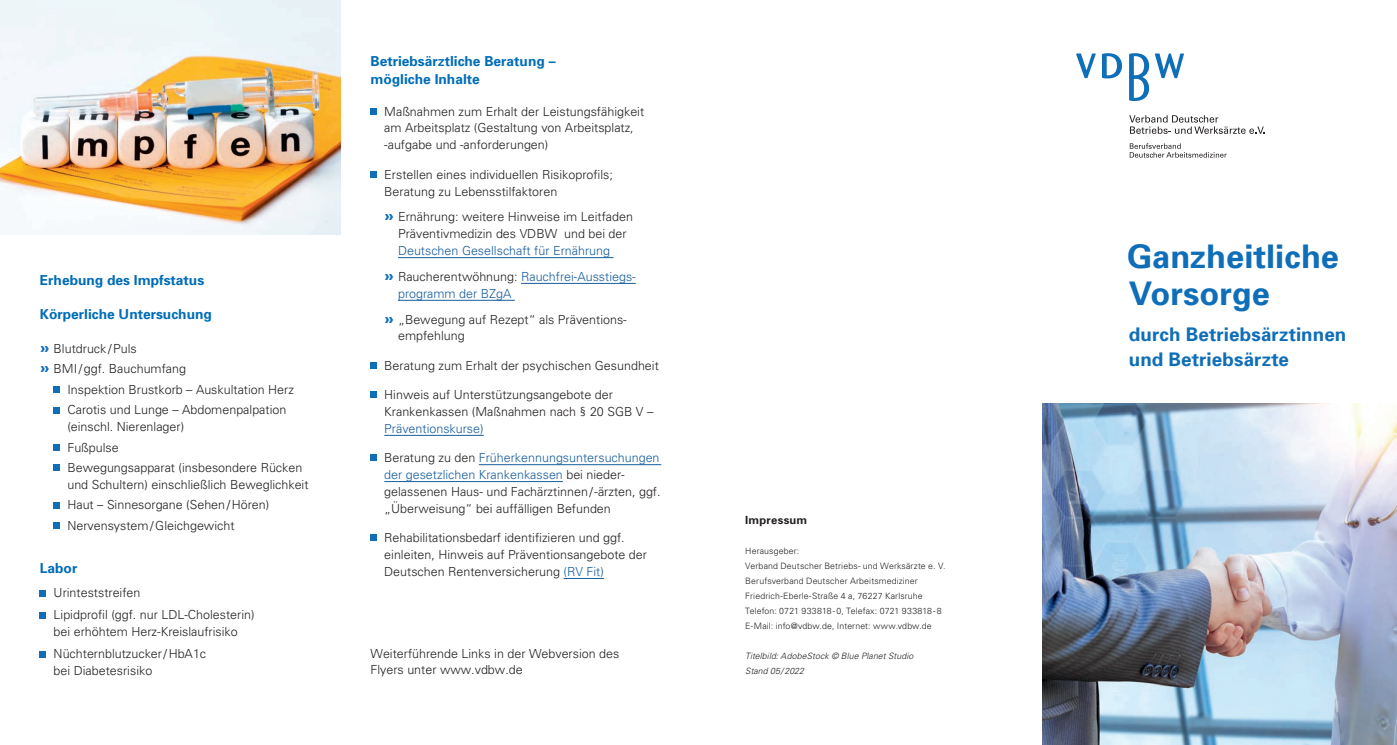
<style>
.page{position:relative;width:1397px;height:745px;background:#fff}
.page>*{position:absolute;margin:0;border:0;box-sizing:border-box;transform-origin:0 0}
.t1{font:700 32.5px/37.5px "Univers";color:#0f6eb8}
.t2{font:700 18.75px/25px "Univers";letter-spacing:.005em;color:#0f6eb8}
.t3{font:700 13.75px/18.8px "Univers";color:#006db7}
.t4{font:300 12.5px/16.9px "Univers";color:#231f20}
.t5{font:300 12.5px/25.8px "Univers";color:#175d9e}
.t6{font:700 11.25px "Univers";letter-spacing:.02em;color:#231f20}
.t7{font:300 8.75px/15px "Univers";letter-spacing:.015em;color:#231f20}
.t8{font:italic 300 8.75px/15px "Univers";letter-spacing:.01em;color:#231f20}
.s1{font-weight:900;font-size:15px;color:#0f6eb8}
.s2{color:#231f20}
.s3{color:#175d9e}
</style>
<div class="page">
<svg style="left:54px;top:386px;width:6px;height:6px"></svg>
<div style="left:54px;top:406px;width:6px;height:7px;background:#0f6eb8"></div>
<svg style="left:54px;top:444px;width:6px;height:6px"></svg>
<svg style="left:54px;top:464px;width:6px;height:6px"></svg>
<svg style="left:54px;top:502px;width:6px;height:6px"></svg>
<svg style="left:54px;top:522px;width:6px;height:6px"></svg>
<svg style="left:40px;top:590px;width:6px;height:6px"></svg>
<svg style="left:40px;top:612px;width:6px;height:6px"></svg>
<svg style="left:40px;top:651px;width:6px;height:6px"></svg>
<hr style="left:398px;top:257px;width:215px;height:1px;background:#175d9e">
<hr style="left:521px;top:283px;width:114px;height:1px;background:#175d9e">
<hr style="left:398px;top:300px;width:116px;height:1px;background:#175d9e">
<hr style="left:384px;top:435px;width:99px;height:1px;background:#175d9e">
<hr style="left:479px;top:464px;width:182px;height:1px;background:#175d9e">
<hr style="left:384px;top:481px;width:179px;height:1px;background:#175d9e">
<hr style="left:563px;top:577px;width:41px;height:1px;background:#175d9e">
<svg style="left:370px;top:108px;width:6px;height:6px"></svg>
<svg style="left:370px;top:171px;width:6px;height:6px"></svg>
<svg style="left:370px;top:362px;width:6px;height:6px"></svg>
<svg style="left:370px;top:391px;width:6px;height:6px"></svg>
<svg style="left:370px;top:454px;width:6px;height:6px"></svg>
<svg style="left:370px;top:534px;width:6px;height:6px"></svg>
<img style="left:0;top:0;width:340px;height:234px">
<svg style="left:1129px;top:53px;width:19px;height:48px"></svg>
<svg style="left:1076px;top:53px;width:19px;height:25px"></svg>
<svg style="left:1102px;top:53px;width:19px;height:25px"></svg>
<svg style="left:1154px;top:53px;width:29px;height:25px"></svg>
<svg style="left:1129px;top:115px;width:135px;height:19px"></svg>
<svg style="left:1129px;top:143px;width:97px;height:14px"></svg>
<img style="left:1042px;top:403px;width:354px;height:341px">
<p class="t3" style="left:40px;top:270px;width:166px">Erhebung des Impfstatus</p>
<p class="t3" style="left:40px;top:304px;width:173px">Körperliche Untersuchung</p>
<p class="t4" style="left:40px;top:339px;width:98px"><span class="s1">»</span> Blutdruck/Puls</p>
<p class="t4" style="left:40px;top:360px;width:148px"><span class="s1">»</span> BMI/ggf. Bauchumfang</p>
<p class="t4" style="left:67px;top:380px;width:228px">Inspektion Brustkorb – Auskultation Herz</p>
<p class="t4" style="left:67px;top:401px;width:220px">Carotis und Lunge – Abdomenpalpation</p>
<p class="t4" style="left:67px;top:416px;width:236px;line-height:20.4px">(einschl. Nierenlager)<br>Fußpulse<br>Bewegungsapparat (insbesondere Rücken</p>
<p class="t4" style="left:67px;top:473px;width:243px;line-height:20.4px">und Schultern) einschließlich Beweglichkeit<br>Haut – Sinnesorgane (Sehen/Hören)<br>Nervensystem/Gleichgewicht</p>
<p class="t3" style="left:40px;top:557px;width:39px">Labor</p>
<p class="t4" style="left:54px;top:580px;width:202px;line-height:22.2px">Urinteststreifen<br>Lipidprofil (ggf. nur LDL-Cholesterin)</p>
<p class="t4" style="left:54px;top:619px;width:186px;line-height:22.2px">bei erhöhtem Herz-Kreislaufrisiko<br>Nüchternblutzucker/HbA1c</p>
<p class="t4" style="left:54px;top:661px;width:100px">bei Diabetesrisiko</p>
<p class="t3" style="left:370px;top:51px;width:186px">Betriebsärztliche Beratung – mögliche Inhalte</p>
<p class="t4" style="left:384px;top:102px;width:261px">Maßnahmen zum Erhalt der Leistungsfähigkeit am Arbeitsplatz (Gestaltung von Arbeitsplatz, -aufgabe und -anforderungen)</p>
<p class="t4" style="left:384px;top:165px;width:230px">Erstellen eines individuellen Risikoprofils;<br>Beratung zu Lebensstilfaktoren</p>
<p class="t4" style="left:398px;top:208px;width:236px;text-indent:-14px"><span class="s1">»</span> Ernährung: weitere Hinweise im Leitfaden<br>Präventivmedizin des VDBW und bei der</p>
<p class="t5" style="left:384px;top:237px;width:253px;text-indent:14px">Deutschen Gesellschaft für Ernährung<br><span class="s1">»</span> <span class="s2">Raucherentwöhnung:</span> Rauchfrei-Ausstiegs-</p>
<p class="t4" style="left:384px;top:280px;width:244px;line-height:25.8px;text-indent:14px"><span class="s3">programm der BZgA<br></span><span class="s1">»</span> „Bewegung auf Rezept“ als Präventions-</p>
<p class="t4" style="left:398px;top:327px;width:68px">empfehlung</p>
<p class="t4" style="left:384px;top:356px;width:276px">Beratung zum Erhalt der psychischen Gesundheit</p>
<p class="t4" style="left:384px;top:385px;width:270px">Hinweis auf Unterstützungsangebote der<br>Krankenkassen (Maßnahmen nach § 20 SGB V –</p>
<p class="t5" style="left:384px;top:415px;width:101px">Präventionskurse)</p>
<p class="t4" style="left:384px;top:448px;width:278px">Beratung zu den <span class="s3">Früherkennungsuntersuchungen der gesetzlichen Krankenkassen</span> bei nieder&shy;gelassenen Haus- und Fachärztinnen/-ärzten, ggf. „Überweisung“ bei auffälligen Befunden</p>
<p class="t4" style="left:384px;top:528px;width:264px">Rehabilitationsbedarf identifizieren und ggf. einleiten, Hinweis auf Präventionsangebote der<br>Deutschen Rentenversicherung <span class="s3">(RV Fit)</span></p>
<p class="t4" style="left:370px;top:644px;width:250px">Weiterführende Links in der Webversion des<br>Flyers unter www.vdbw.de</p>
<p class="t6" style="left:745px;top:512px;width:63px">Impressum</p>
<p class="t7" style="left:745px;top:542px;width:202px">Herausgeber:<br>Verband Deutscher Betriebs- und Werksärzte e. V.<br>Berufsverband Deutscher Arbeitsmediziner Friedrich-Eberle-Straße 4 a, 76227 Karlsruhe Telefon: 0721 933818-0, Telefax: 0721 933818-8<br>E-Mail: info@vdbw.de, Internet: www.vdbw.de</p>
<p class="t8" style="left:745px;top:647px;width:169px">Titelbild: AdobeStock © Blue Planet Studio<br>Stand 05/2022</p>
<h1 class="t1" style="left:1126px;top:236px;width:213px">Ganzheitliche<br>Vorsorge</h1>
<h2 class="t2" style="left:1128px;top:321px;width:219px">durch Betriebsärztinnen und Betriebsärzte</h2>
</div>
